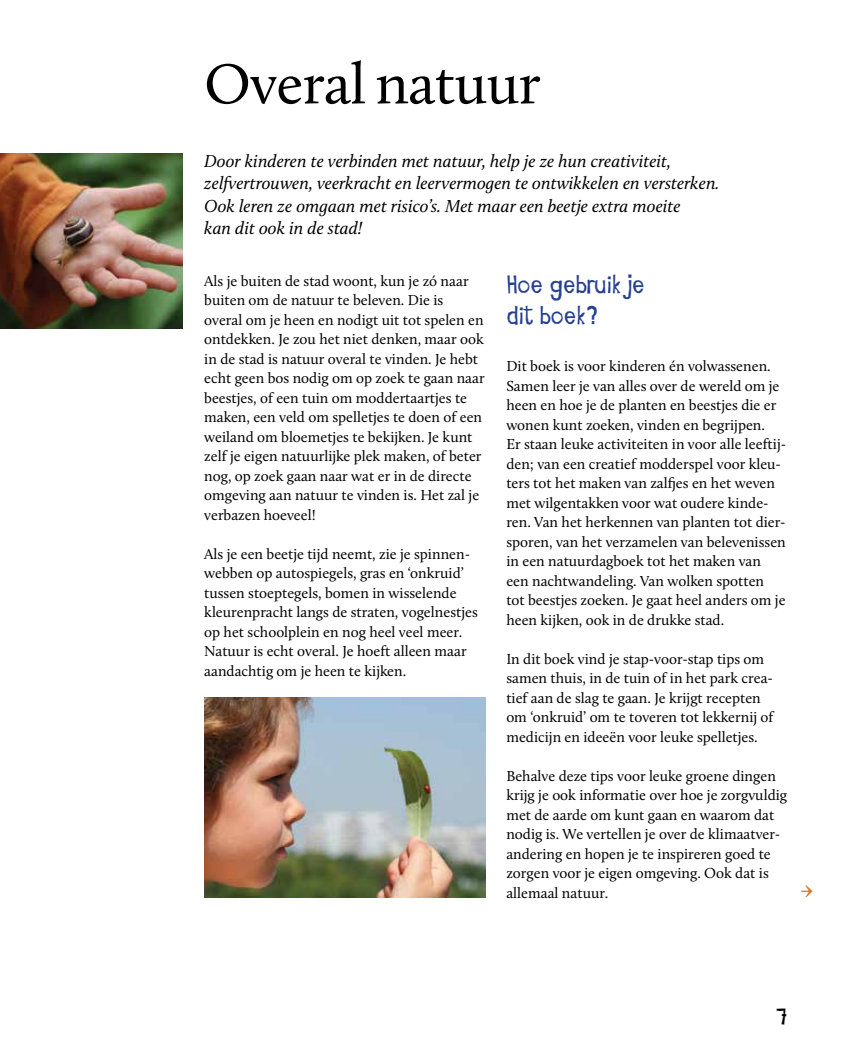
<style>
.page{position:relative;width:851px;height:1063px;background:#fff}
.page>*{position:absolute;margin:0;border:0;box-sizing:border-box;transform-origin:0 0}
.t1{font:58.5px "Calluna";letter-spacing:-.01em;color:#000}
.t2{font:24px/31px "Ritaglio";letter-spacing:-.02em;color:#25408f}
.t3{font:22.5px "Calluna";color:#da7129}
.t4{font:21px "Ritaglio";color:#000}
.t5{font:italic 18px/22.5px "Calluna";color:#000}
.t6{font:15px/19.5px "Calluna";color:#000}
</style>
<div class="page">
<img style="left:0;top:153px;width:183px;height:175px">
<img style="left:204px;top:697px;width:281px;height:200px">
<p class="t1" style="left:204px;top:48px;width:338px">Overal natuur</p>
<p class="t5" style="left:204px;top:149px;width:516px">Door kinderen te verbinden met natuur, help je ze hun creativiteit, zelfvertrouwen, veerkracht en leervermogen te ontwikkelen en versterken.<br>Ook leren ze omgaan met risico’s. Met maar een beetje extra moeite<br>kan dit ook in de stad!</p>
<p class="t6" style="left:204px;top:271px;width:282px">Als je buiten de stad woont, kun je zó naar buiten om de natuur te beleven. Die is overal om je heen en nodigt uit tot spelen en ontdekken. Je zou het niet denken, maar ook in de stad is natuur overal te vinden. Je hebt echt geen bos nodig om op zoek te gaan naar beestjes, of een tuin om moddertaartjes te maken, een veld om spelletjes te doen of een weiland om bloemetjes te bekijken. Je kunt zelf je eigen natuurlijke plek maken, of beter nog, op zoek gaan naar wat er in de directe omgeving aan natuur te vinden is. Het zal je verbazen hoeveel!</p>
<p class="t6" style="left:204px;top:544px;width:275px">Als je een beetje tijd neemt, zie je spinnen&shy;webben op autospiegels, gras en ‘onkruid’ tussen stoeptegels, bomen in wisselende kleurenpracht langs de straten, vogelnestjes op het schoolplein en nog heel veel meer.<br>Natuur is echt overal. Je hoeft alleen maar aandachtig om je heen te kijken.</p>
<p class="t2" style="left:506px;top:270px;width:140px">Hoe gebruik je dit boek?</p>
<p class="t6" style="left:506px;top:356px;width:281px">Dit boek is voor kinderen én volwassenen.<br>Samen leer je van alles over de wereld om je heen en hoe je de planten en beestjes die er wonen kunt zoeken, vinden en begrijpen.<br>Er staan leuke activiteiten in voor alle leeftij&shy;den; van een creatief modderspel voor kleu&shy;ters tot het maken van zalfjes en het weven met wilgentakken voor wat oudere kinde&shy;ren. Van het herkennen van planten tot dier&shy;sporen, van het verzamelen van belevenissen in een natuurdagboek tot het maken van een nachtwandeling. Van wolken spotten tot beestjes zoeken. Je gaat heel anders om je heen kijken, ook in de drukke stad.</p>
<p class="t6" style="left:506px;top:649px;width:269px">In dit boek vind je stap-voor-stap tips om samen thuis, in de tuin of in het park crea&shy;tief aan de slag te gaan. Je krijgt recepten om ‘onkruid’ om te toveren tot lekkernij of medicijn en ideeën voor leuke spelletjes.</p>
<p class="t6" style="left:506px;top:766px;width:282px">Behalve deze tips voor leuke groene dingen krijg je ook informatie over hoe je zorgvuldig met de aarde om kunt gaan en waarom dat nodig is. We vertellen je over de klimaatver&shy;andering en hopen je te inspireren goed te zorgen voor je eigen omgeving. Ook dat is allemaal natuur.</p>
<p class="t3" style="left:799px;top:878px;width:16px">→</p>
<p class="t4" style="left:775px;top:1003px;width:13px">7</p>
</div>
